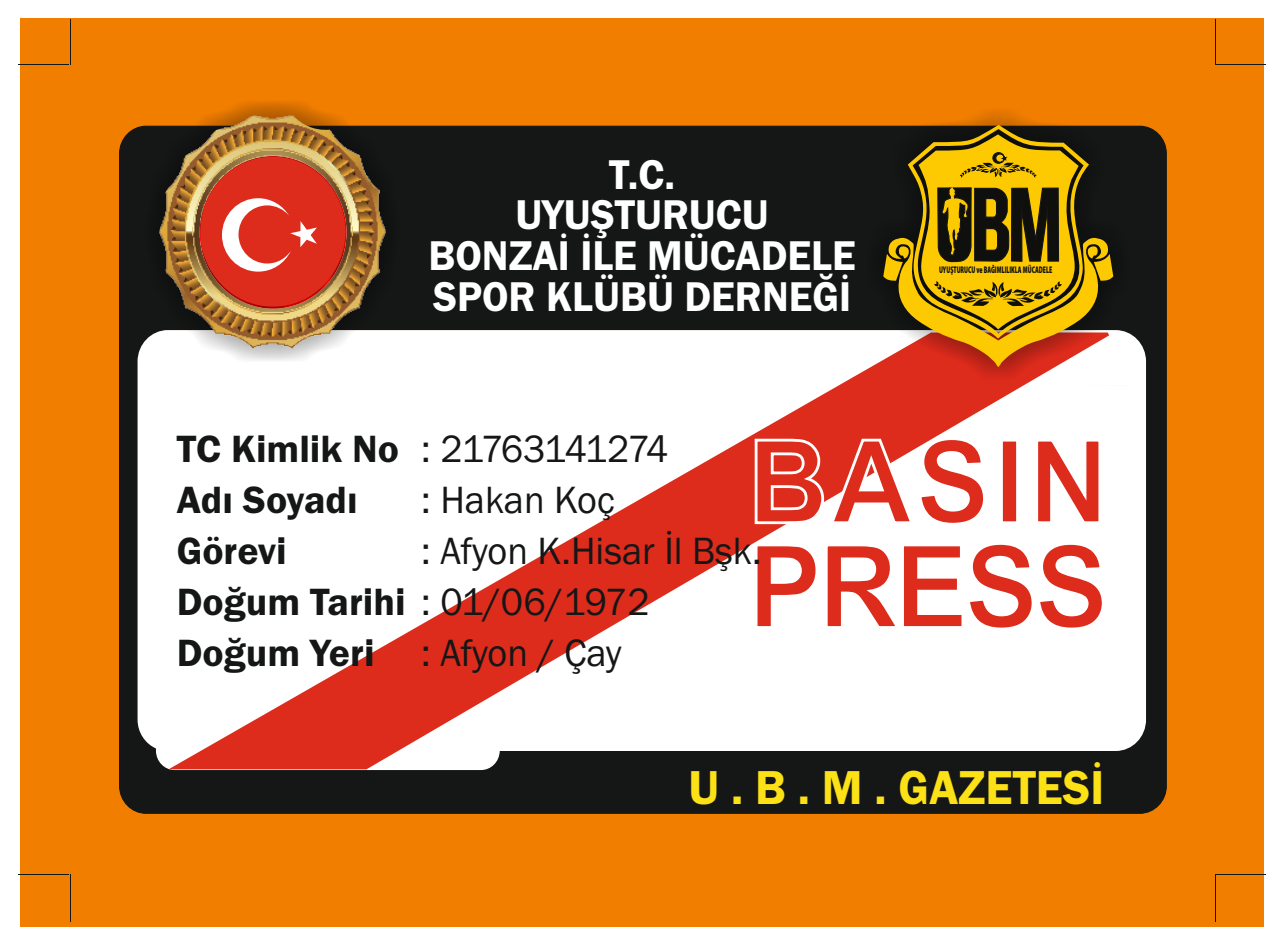
<style>
.page{position:relative;width:1284px;height:944px;background:#fff}
.page>*{position:absolute;margin:0;border:0;box-sizing:border-box;transform-origin:0 0}
.t1{font:600 49.2px "Franklin Gothic";color:#fbe116;scale:.96 1}
.t2{font:600 43px/40.6px "Franklin Gothic";color:#fff;text-align:center;scale:.96 1}
.t3{font:600 39.4px/51px "Franklin Gothic";color:#151616}
.t4{font:39.4px/51px "Franklin Gothic";color:#151616}
.t5{font:900 semi-condensed 9.6px "Myriad Pro";color:#0f0f0d;scale:.63 1}
.s1{font-weight:400}
</style>
<div class="page">
<div style="left:20px;top:18px;width:1243px;height:907px;background:#f27e00"></div>
<div style="left:119px;top:125px;width:1048px;height:689px;background:#151616"></div>
<svg style="left:137px;top:330px;width:1008px;height:439px;background:#eee"></svg>
<svg style="left:168px;top:332px;width:941px;height:437px;background:#f0ccc9"></svg>
<svg style="left:753px;top:435px;width:352px;height:196px;background:#f0a59f"></svg>
<svg style="left:866px;top:111px;width:264px;height:274px"></svg>
<svg style="left:883px;top:125px;width:230px;height:242px;background:#916c12"></svg>
<svg style="left:142px;top:102px;width:261px;height:267px"></svg>
<img style="left:159px;top:115px;width:227px;height:236px">
<img style="left:200px;top:156px;width:146px;height:152px;border-radius:50%">
<div style="left:200px;top:157px;width:145px;height:149px;background:#dd2b1c;border-radius:50%"></div>
<svg style="left:222px;top:198px;width:95px;height:73px"></svg>
<hr style="left:1215px;top:64px;width:50px;height:1px;background:#151616">
<hr style="left:1215px;top:19px;width:1px;height:45px;background:#151616">
<hr style="left:70px;top:874px;width:1px;height:47px;background:#151616">
<hr style="left:18px;top:873px;width:50px;height:1px;background:#151616">
<hr style="left:1215px;top:873px;width:50px;height:1px;background:#151616">
<hr style="left:1215px;top:874px;width:1px;height:47px;background:#151616">
<hr style="left:70px;top:19px;width:1px;height:45px;background:#151616">
<hr style="left:18px;top:64px;width:50px;height:1px;background:#151616">
<p class="t2" style="left:428px;top:157px;width:446px">T.C.<br>UYUŞTURUCU<br>BONZAİ İLE MÜCADELE<br>SPOR KLÜBÜ DERNEĞİ</p>
<p class="t4" style="left:421px;top:426px;width:342px">: 21763141274<br>: Hakan Koç<br>: Afyon K.Hisar İl Bşk.</p>
<p class="t3" style="left:177px;top:426px;width:474px">TC Kimlik No<br>Adı Soyadı<br>Görevi<br>Doğum Tarihi <span class="s1">: 01/06/1972<br></span>Doğum Yeri</p>
<p class="t4" style="left:421px;top:630px;width:202px">: Afyon / Çay</p>
<p class="t5" style="left:938px;top:266px;width:181px">UYUŞTURUCU ve BAĞIMLILIKLA MÜCADELE</p>
<p class="t1" style="left:688px;top:768px;width:435px">U . B . M . GAZETESİ</p>
</div>
